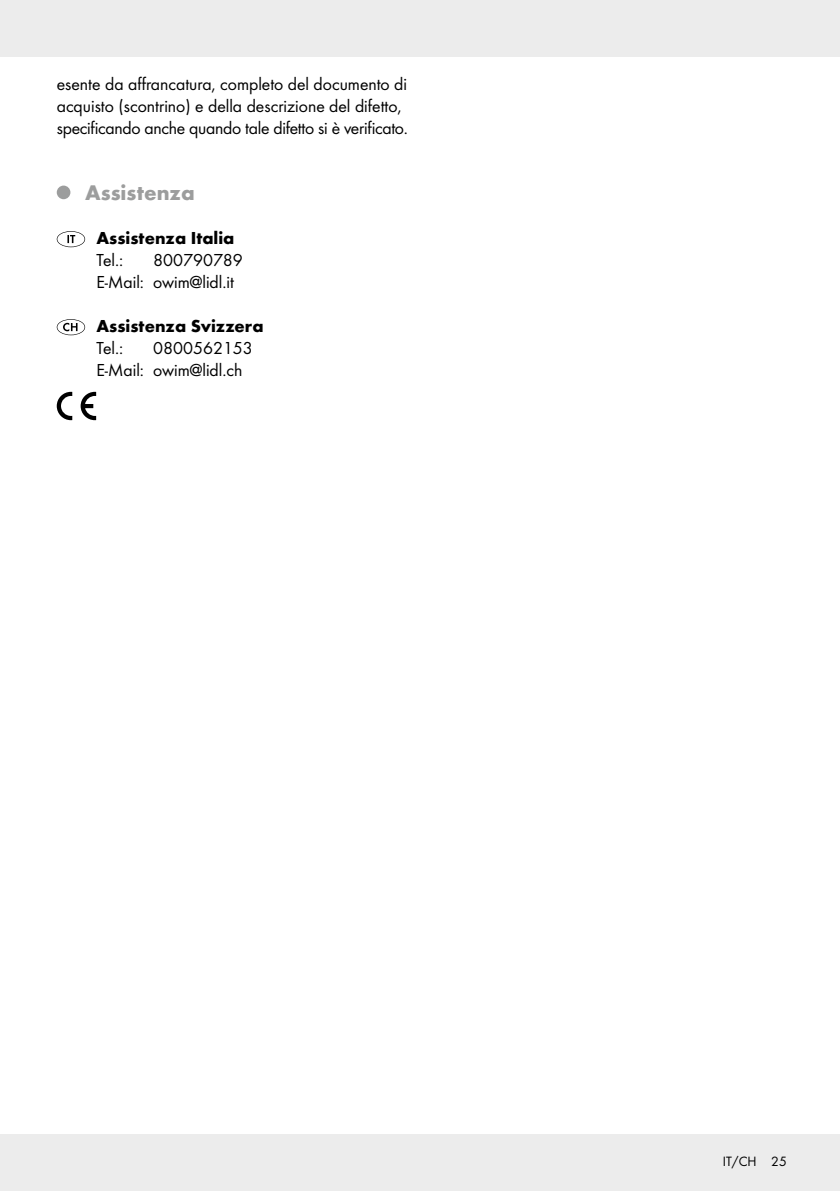
<style>
.page{position:relative;width:840px;height:1191px;background:#fff}
.page>*{position:absolute;margin:0;border:0;box-sizing:border-box;transform-origin:0 0}
.t1{font:700 22px "Futura";color:#9c9d9d}
.t2{font:18px/22px "Futura Boo";color:#000}
.t3{font:700 18px "Futura";color:#000}
.t4{font:14px "Futura Boo";color:#000}
</style>
<div class="page">
<div style="left:0;top:0;width:839px;height:57px;background:#ececec"></div>
<div style="left:0;top:1134px;width:839px;height:57px;background:#ececec"></div>
<div style="left:57px;top:186px;width:13px;height:13px;background:#9c9d9d;border-radius:50%"></div>
<svg style="left:57px;top:231px;width:28px;height:16px"></svg>
<svg style="left:57px;top:319px;width:28px;height:16px"></svg>
<svg style="left:57px;top:392px;width:15px;height:28px"></svg>
<svg style="left:81px;top:392px;width:15px;height:28px"></svg>
<p class="t2" style="left:57px;top:73px;width:352px">esente da affrancatura, completo del documento di acquisto (scontrino) e della descrizione del difetto, specificando anche quando tale difetto si è verificato.</p>
<p class="t1" style="left:85px;top:179px;width:111px">Assistenza</p>
<p class="t3" style="left:96px;top:227px;width:139px">Assistenza Italia</p>
<p class="t2" style="left:96px;top:249px;width:28px">Tel.:</p>
<p class="t2" style="left:96px;top:249px;width:148px;text-indent:57px">800790789<br>E-Mail: owim@lidl.it</p>
<p class="t3" style="left:96px;top:315px;width:168px">Assistenza Svizzera</p>
<p class="t2" style="left:96px;top:337px;width:28px">Tel.:</p>
<p class="t2" style="left:96px;top:337px;width:158px;text-indent:57px">0800562153<br>E-Mail: owim@lidl.ch</p>
<p class="t4" style="left:722px;top:1153px;width:65px">IT/CH 25</p>
</div>
